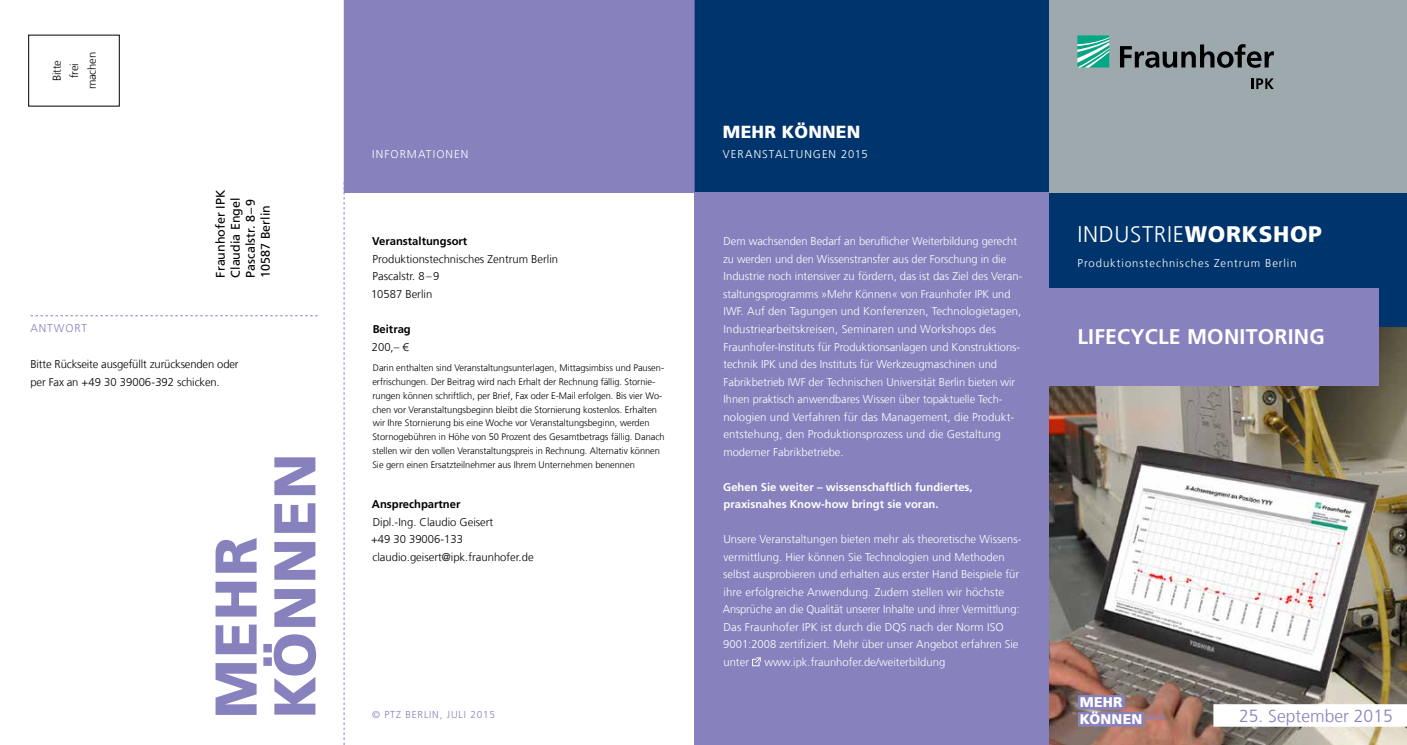
<style>
.page{position:relative;width:1407px;height:745px;background:#fff}
.page>*{position:absolute;margin:0;border:0;box-sizing:border-box;transform-origin:0 0}
.t1{font:900 58.75px/58.8px "Frutiger LT Com";letter-spacing:.02em;color:#8781bd}
.t2{font:300 22.5px "Frutiger LT Com";letter-spacing:.03em;color:#fff}
.t3{font:700 21.25px "Frutiger LT Com";letter-spacing:.01em;color:#fff}
.t4{font:300 17.5px "Frutiger LT Com";color:#8781bd}
.t5{font:900 17.5px "Frutiger LT Com";letter-spacing:.01em;color:#fff}
.t6{font:900 14px/17px "Frutiger LT Com";letter-spacing:.015em;color:#fff}
.t7{font:12.5px/15px "Frutiger LT Com";color:#000}
.t8{font:300 11.25px/17.5px "Frutiger LT Com";color:#fff}
.t9{font:300 11.25px/17.5px "Frutiger LT Com";color:#000}
.t10{font:700 11.25px/17.5px "Frutiger LT Com";color:#fff}
.t11{font:700 11.25px "Frutiger LT Com";color:#000}
.t12{font:300 11.25px "Frutiger LT Com";letter-spacing:.085em;color:#fff}
.t13{font:300 11.25px "Frutiger LT Com";color:#8781bd}
.t14{font:300 10px "Frutiger LT Com";letter-spacing:.08em;color:#8781bd}
.t15{font:300 9.38px/13.8px "Frutiger LT Com";letter-spacing:-.005em;color:#000}
.s1{font-weight:900}
</style>
<div class="page">
<div style="left:694px;top:0;width:355px;height:193px;background:#00346d"></div>
<div style="left:344px;top:0;width:350px;height:193px;background:#8781bd"></div>
<svg style="left:344px;top:182px;width:1px;height:562px"></svg>
<svg style="left:31px;top:315px;width:287px;height:1px"></svg>
<img style="left:1049px;top:326px;width:358px;height:418px">
<div style="left:1049px;top:0;width:358px;height:289px;background:#9ea9ad"></div>
<div style="left:1049px;top:193px;width:358px;height:133px;background:#00346d"></div>
<svg style="left:1077px;top:35px;width:32px;height:32px"></svg>
<svg style="left:1120px;top:44px;width:154px;height:24px"></svg>
<svg style="left:1251px;top:78px;width:23px;height:11px"></svg>
<div style="left:1078px;top:694px;width:46px;height:15px;background:#8781bd"></div>
<div style="left:1078px;top:711px;width:66px;height:15px;background:#8781bd"></div>
<div style="left:694px;top:193px;width:355px;height:551px;background:#8781bd"></div>
<div style="left:1213px;top:703px;width:194px;height:23px;background:#fff"></div>
<div style="left:1049px;top:288px;width:330px;height:97px;background:#8781bd"></div>
<div style="left:28px;top:35px;width:92px;height:71px;border:1px solid #000"></div>
<svg style="left:752px;top:657px;width:9px;height:9px"></svg>
<p class="t9" style="left:48px;top:89px;width:39px;text-align:center;rotate:-90deg">Bitte frei machen</p>
<p class="t13" style="left:31px;top:322px;width:51px">Antwort</p>
<p class="t7" style="left:213px;top:277px;width:89px;rotate:-90deg">Fraunhofer IPK<br>Claudia Engel<br>Pascalstr. 8–9<br>10587 Berlin</p>
<p class="t9" style="left:31px;top:355px;width:210px">Bitte Rückseite ausgefüllt zurücksenden oder per Fax an +49 30 39006-392 schicken.</p>
<h1 class="t1" style="left:207px;top:718px;width:266px;rotate:-90deg">MEHR<br>KÖNNEN</h1>
<p class="t8" style="left:372px;top:146px;width:36px">informati</p>
<p class="t8" style="left:436px;top:146px;width:18px">onen</p>
<p class="t11" style="left:372px;top:235px;width:97px">Veranstaltungsort</p>
<p class="t9" style="left:371px;top:250px;width:189px">Produktionstechnisches Zentrum Berlin<br>Pascalstr. 8–9<br>10587 Berlin</p>
<p class="t11" style="left:373px;top:322px;width:40px">Beitrag</p>
<p class="t9" style="left:372px;top:338px;width:38px">200,– €</p>
<p class="t15" style="left:372px;top:361px;width:294px">Darin enthalten sind Veranstaltungsunterlagen, Mittagsimbiss und Pausen&shy;erfrischungen. Der Beitrag wird nach Erhalt der Rechnung fällig. Stornie&shy;rungen können schriftlich, per Brief, Fax oder E-Mail erfolgen. Bis vier Wo&shy;chen vor Veranstaltungsbeginn bleibt die Stornierung kostenlos. Erhalten wir Ihre Stornierung bis eine Woche vor Veranstaltungsbeginn, werden Stornogebühren in Höhe von 50 Prozent des Gesamtbetrags fällig. Danach stellen wir den vollen Veranstaltungspreis in Rechnung. Alternativ können Sie gern einen Ersatzteilnehmer aus Ihrem Unternehmen benennen</p>
<p class="t11" style="left:372px;top:497px;width:90px">Ansprechpartner</p>
<p class="t9" style="left:371px;top:513px;width:164px">Dipl.-Ing. Claudio Geisert<br>+49 30 39006-133 claudio.geisert@ipk.fraunhofer.de</p>
<p class="t14" style="left:372px;top:708px;width:124px">© PTZ Berlin, Juli 2015</p>
<h3 class="t5" style="left:723px;top:122px;width:139px">MEHR KÖNNEN</h3>
<p class="t8" style="left:723px;top:146px;width:17px">Veransta</p>
<p class="t8" style="left:783px;top:146px;width:15px">ltungen</p>
<p class="t8" style="left:841px;top:146px;width:28px">2015</p>
<p class="t8" style="left:723px;top:233px;width:301px">Dem wachsenden Bedarf an beruflicher Weiterbildung gerecht zu werden und den Wissenstransfer aus der Forschung in die Industrie noch intensiver zu fördern, das ist das Ziel des Veran&shy;staltungsprogramms »Mehr Können« von Fraunhofer IPK und IWF. Auf den Tagungen und Konferenzen, Technologietagen, Industriearbeitskreisen, Seminaren und Workshops des Fraunhofer-Instituts für Produktionsanlagen und Konstruktions&shy;technik IPK und des Instituts für Werkzeugmaschinen und Fabrikbetrieb IWF der Technischen Universität Berlin bieten wir Ihnen praktisch anwendbares Wissen über topaktuelle Tech&shy;nologien und Verfahren für das Management, die Produkt&shy;entstehung, den Produktionsprozess und die Gestaltung moderner Fabrikbetriebe.</p>
<p class="t10" style="left:723px;top:477px;width:251px">Gehen Sie weiter – wissenschaftlich fundiertes, praxisnahes Know-how bringt sie voran.</p>
<p class="t8" style="left:723px;top:530px;width:300px">Unsere Veranstaltungen bieten mehr als theoretische Wissens&shy;vermittlung. Hier können Sie Technologien und Methoden selbst ausprobieren und erhalten aus erster Hand Beispiele für ihre erfolgreiche Anwendung. Zudem stellen wir höchste Ansprüche an die Qualität unserer Inhalte und ihrer Vermittlung:<br>Das Fraunhofer IPK ist durch die DQS nach der Norm ISO 9001:2008 zertifiziert. Mehr über unser Angebot erfahren Sie unter</p>
<p class="t8" style="left:764px;top:653px;width:182px">www.ipk.fraunhofer.de/weiterbildung</p>
<h2 class="t2" style="left:1077px;top:221px;width:246px">INDUSTRIE<span class="s1">WORKSHOP</span></h2>
<p class="t12" style="left:1077px;top:256px;width:221px">Produktionstechnisches Zentrum Berlin</p>
<h3 class="t3" style="left:1077px;top:324px;width:249px">LIFECYCLE MONITORING</h3>
<p class="t6" style="left:1078px;top:693px;width:88px">MEHR<br>KÖNNEN <sup>2015</sup></p>
<h3 class="t4" style="left:1239px;top:705px;width:155px">25. September 2015</h3>
</div>
